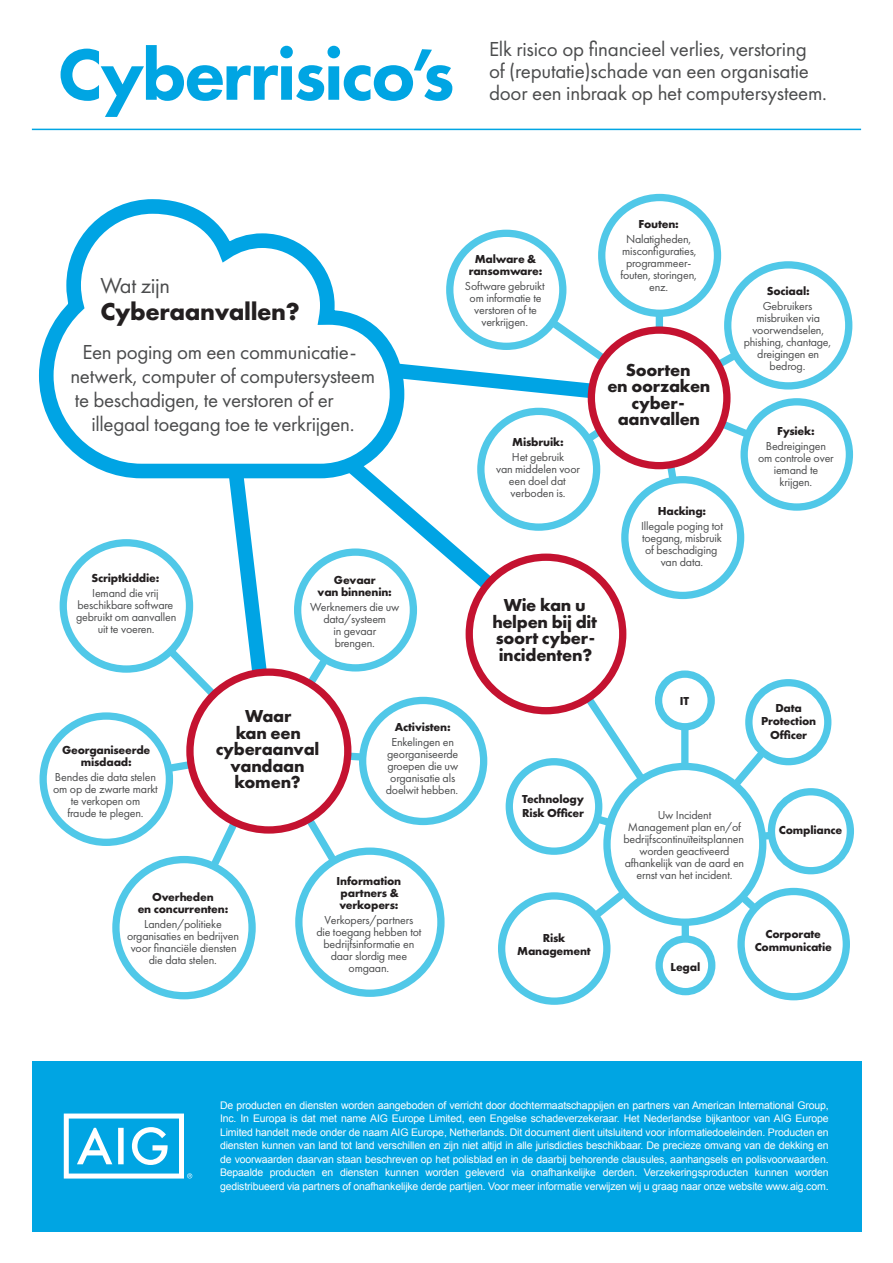
<style>
.page{position:relative;width:893px;height:1263px;background:#fff}
.page>*{position:absolute;margin:0;border:0;box-sizing:border-box;transform-origin:0 0}
.t1{font:800 75px "Futura PT";letter-spacing:-.035em;color:#00a5e3}
.t2{font:700 25.5px "Futura PT";letter-spacing:-.015em;color:#231f20}
.t3{font:22.5px "Futura PT";letter-spacing:-.015em;color:#4b4c4d}
.t4{font:21px/21.8px "Futura PT";letter-spacing:-.015em;color:#4b4c4d}
.t5{font:700 18px/16.5px "Futura PT";letter-spacing:-.015em;color:#231f20;text-align:center}
.t6{font:12px/12px "Futura PT";letter-spacing:-.015em;color:#4b4c4d;text-align:center}
.t7{font:700 12px/12px "Futura PT";letter-spacing:-.015em;color:#231f20;text-align:center}
.t8{font:10.5px/13.5px "Arial";letter-spacing:-.015em;color:#fff;text-align:justify}
</style>
<div class="page">
<div style="left:32px;top:1061px;width:829px;height:170px;background:#00a5e3"></div>
<svg style="left:330px;top:444px;width:179px;height:160px"></svg>
<svg style="left:578px;top:688px;width:74px;height:101px"></svg>
<div style="left:724px;top:261px;width:128px;height:129px;border:7px solid #50c8e8;border-radius:50%"></div>
<div style="left:477px;top:408px;width:123px;height:123px;border:7px solid #50c8e8;border-radius:50%"></div>
<div style="left:740px;top:398px;width:113px;height:113px;border:7px solid #50c8e8;border-radius:50%"></div>
<div style="left:598px;top:194px;width:123px;height:123px;border:7px solid #50c8e8;border-radius:50%"></div>
<div style="left:446px;top:230px;width:120px;height:120px;border:7px solid #50c8e8;border-radius:50%"></div>
<div style="left:621px;top:476px;width:123px;height:123px;border:7px solid #50c8e8;border-radius:50%"></div>
<div style="left:294px;top:548px;width:123px;height:123px;border:7px solid #50c8e8;border-radius:50%"></div>
<div style="left:112px;top:856px;width:144px;height:143px;border:7px solid #50c8e8;border-radius:50%"></div>
<div style="left:359px;top:697px;width:128px;height:128px;border:7px solid #50c8e8;border-radius:50%"></div>
<div style="left:60px;top:539px;width:133px;height:134px;border:7px solid #50c8e8;border-radius:50%"></div>
<div style="left:39px;top:712px;width:134px;height:134px;border:7px solid #50c8e8;border-radius:50%"></div>
<div style="left:295px;top:847px;width:150px;height:150px;border:7px solid #50c8e8;border-radius:50%"></div>
<div style="left:745px;top:679px;width:86px;height:86px;border:7px solid #50c8e8;border-radius:50%"></div>
<div style="left:768px;top:788px;width:86px;height:86px;border:7px solid #50c8e8;border-radius:50%"></div>
<div style="left:655px;top:935px;width:60px;height:60px;border:7px solid #50c8e8;border-radius:50%"></div>
<div style="left:655px;top:670px;width:60px;height:60px;border:7px solid #50c8e8;border-radius:50%"></div>
<div style="left:737px;top:888px;width:113px;height:112px;border:7px solid #50c8e8;border-radius:50%"></div>
<div style="left:506px;top:758px;width:96px;height:97px;border:7px solid #50c8e8;border-radius:50%"></div>
<div style="left:498px;top:892px;width:112px;height:113px;border:7px solid #50c8e8;border-radius:50%"></div>
<svg style="left:39px;top:199px;width:373px;height:287px"></svg>
<svg style="left:300px;top:649px;width:35px;height:45px"></svg>
<svg style="left:342px;top:748px;width:26px;height:17px"></svg>
<svg style="left:299px;top:809px;width:45px;height:62px"></svg>
<svg style="left:204px;top:813px;width:40px;height:63px"></svg>
<svg style="left:161px;top:756px;width:38px;height:21px"></svg>
<svg style="left:160px;top:455px;width:116px;height:250px"></svg>
<div style="left:682px;top:922px;width:7px;height:17px;background:#50c8e8"></div>
<svg style="left:732px;top:887px;width:33px;height:32px"></svg>
<svg style="left:757px;top:827px;width:21px;height:17px"></svg>
<svg style="left:725px;top:742px;width:48px;height:53px"></svg>
<div style="left:681px;top:727px;width:7px;height:39px;background:#50c8e8"></div>
<svg style="left:588px;top:810px;width:31px;height:22px"></svg>
<svg style="left:585px;top:883px;width:49px;height:43px"></svg>
<svg style="left:708px;top:345px;width:37px;height:30px"></svg>
<div style="left:656px;top:313px;width:7px;height:18px;background:#50c8e8"></div>
<svg style="left:378px;top:312px;width:235px;height:95px"></svg>
<svg style="left:578px;top:421px;width:32px;height:28px"></svg>
<svg style="left:662px;top:457px;width:20px;height:31px"></svg>
<svg style="left:712px;top:414px;width:46px;height:30px"></svg>
<div style="left:466px;top:554px;width:160px;height:160px;border:7px solid #c41230;border-radius:50%"></div>
<div style="left:588px;top:326px;width:142px;height:143px;border:7px solid #c41230;border-radius:50%"></div>
<div style="left:186px;top:668px;width:165px;height:166px;border:7px solid #c41230;border-radius:50%"></div>
<div style="left:603px;top:763px;width:163px;height:163px;border:7px solid #50c8e8;border-radius:50%"></div>
<svg style="left:64px;top:1113px;width:128px;height:65px"></svg>
<hr style="left:32px;top:129px;width:829px;height:1px;background:#00a5e3">
<h1 class="t1" style="left:57px;top:28px;width:399px">Cyberrisico’s</h1>
<h3 class="t4" style="left:489px;top:38px;width:340px">Elk risico op financieel verlies, verstoring of (reputatie)schade van een organisatie door een inbraak op het computersysteem.</h3>
<h3 class="t3" style="left:100px;top:273px;width:71px">Wat zijn</h3>
<h2 class="t2" style="left:100px;top:295px;width:201px">Cyberaanvallen?</h2>
<h3 class="t4" style="left:70px;top:340px;width:306px;line-height:24px;text-indent:12px">Een poging om een communicatie&shy;netwerk, computer of computersysteem te beschadigen, te verstoren of er</h3>
<h3 class="t4" style="left:91px;top:413px;width:265px">illegaal toegang toe te verkrijgen.</h3>
<p class="t7" style="left:91px;top:572px;width:69px">Scriptkiddie:</p>
<p class="t6" style="left:76px;top:587px;width:102px">Iemand die vrij beschikbare software gebruikt om aanvallen uit te voeren.</p>
<p class="t7" style="left:318px;top:574px;width:76px">Gevaar<br>van binnenin:</p>
<p class="t6" style="left:310px;top:601px;width:91px">Werknemers die uw data/systeem<br>in gevaar<br>brengen.</p>
<p class="t7" style="left:469px;top:253px;width:75px">Malware &amp; ransomware:</p>
<p class="t6" style="left:465px;top:280px;width:81px">Software gebruikt om informatie te verstoren of te verkrijgen.</p>
<p class="t7" style="left:638px;top:217px;width:42px">Fouten:</p>
<p class="t6" style="left:620px;top:232px;width:78px">Nalatigheden, misconfiguraties, programmeer&shy;fouten, storingen, enz.</p>
<p class="t7" style="left:512px;top:436px;width:53px">Misbruik:</p>
<p class="t6" style="left:496px;top:451px;width:85px">Het gebruik<br>van middelen voor een doel dat verboden is.</p>
<h3 class="t5" style="left:607px;top:361px;width:105px">Soorten<br>en oorzaken cyber&shy;aanvallen</h3>
<p class="t7" style="left:658px;top:505px;width:50px">Hacking:</p>
<p class="t6" style="left:641px;top:520px;width:83px">Illegale poging tot toegang, misbruik of beschadiging van data.</p>
<h3 class="t5" style="left:492px;top:596px;width:106px">Wie kan u helpen bij dit soort cyber&shy;incidenten?</h3>
<p class="t7" style="left:767px;top:285px;width:44px">Sociaal:</p>
<p class="t6" style="left:744px;top:300px;width:89px">Gebruikers misbruiken via voorwendselen, phishing, chantage, dreigingen en bedrog.</p>
<p class="t7" style="left:777px;top:424px;width:39px">Fysiek:</p>
<p class="t6" style="left:758px;top:440px;width:77px">Bedreigingen om controle over iemand te krijgen.</p>
<p class="t7" style="left:62px;top:744px;width:90px">Georganiseerde misdaad:</p>
<p class="t6" style="left:53px;top:771px;width:106px">Bendes die data stelen om op de zwarte markt te verkopen om<br>fraude te plegen.</p>
<h3 class="t5" style="left:216px;top:707px;width:105px">Waar<br>kan een cyberaanval vandaan komen?</h3>
<p class="t7" style="left:395px;top:720px;width:57px">Activisten:</p>
<p class="t6" style="left:386px;top:736px;width:74px">Enkelingen en georganiseerde groepen die uw organisatie als doelwit hebben.</p>
<p class="t7" style="left:138px;top:890px;width:92px">Overheden<br>en concurrenten:</p>
<p class="t6" style="left:127px;top:917px;width:114px">Landen/politieke organisaties en bedrijven voor financiële diensten die data stelen.</p>
<p class="t7" style="left:337px;top:875px;width:66px;text-align:left">Information partners &amp; verkopers:</p>
<p class="t6" style="left:316px;top:914px;width:107px">Verkopers/partners die toegang hebben tot bedrijfsinformatie en daar slordig mee omgaan.</p>
<p class="t7" style="left:522px;top:792px;width:64px;line-height:13.5px;text-align:left">Technology<br>Risk Officer</p>
<p class="t7" style="left:517px;top:930px;width:75px;line-height:13.5px">Risk<br>Management</p>
<p class="t7" style="left:680px;top:695px;width:11px">IT</p>
<p class="t7" style="left:761px;top:701px;width:57px;line-height:13.5px">Data<br>Protection<br>Officer</p>
<p class="t6" style="left:623px;top:809px;width:122px">Uw Incident<br>Management plan en/of bedrijfscontinuïteitsplannen worden geactiveerd afhankelijk van de aard en ernst van het incident.</p>
<p class="t7" style="left:779px;top:824px;width:65px">Compliance</p>
<p class="t7" style="left:671px;top:961px;width:31px">Legal</p>
<p class="t7" style="left:755px;top:926px;width:79px;line-height:13.5px">Corporate<br>Communicatie</p>
<p class="t8" style="left:220px;top:1098px;width:610px">De producten en diensten worden aangeboden of verricht door dochtermaatschappijen en partners van American International Group, Inc. In Europa is dat met name AIG Europe Limited, een Engelse schadeverzekeraar. Het Nederlandse bijkantoor van AIG Europe Limited handelt mede onder de naam AIG Europe, Netherlands. Dit document dient uitsluitend voor informatiedoeleinden. Producten en diensten kunnen van land tot land verschillen en zijn niet altijd in alle jurisdicties beschikbaar. De precieze omvang van de dekking en de voorwaarden daarvan staan beschreven op het polisblad en in de daarbij behorende clausules, aanhangsels en polisvoorwaarden.<br>Bepaalde producten en diensten kunnen worden geleverd via onafhankelijke derden. Verzekeringsproducten kunnen worden gedistribueerd via partners of onafhankelijke derde partijen. Voor meer informatie verwijzen wij u graag naar onze website www.aig.com.</p>
</div>
